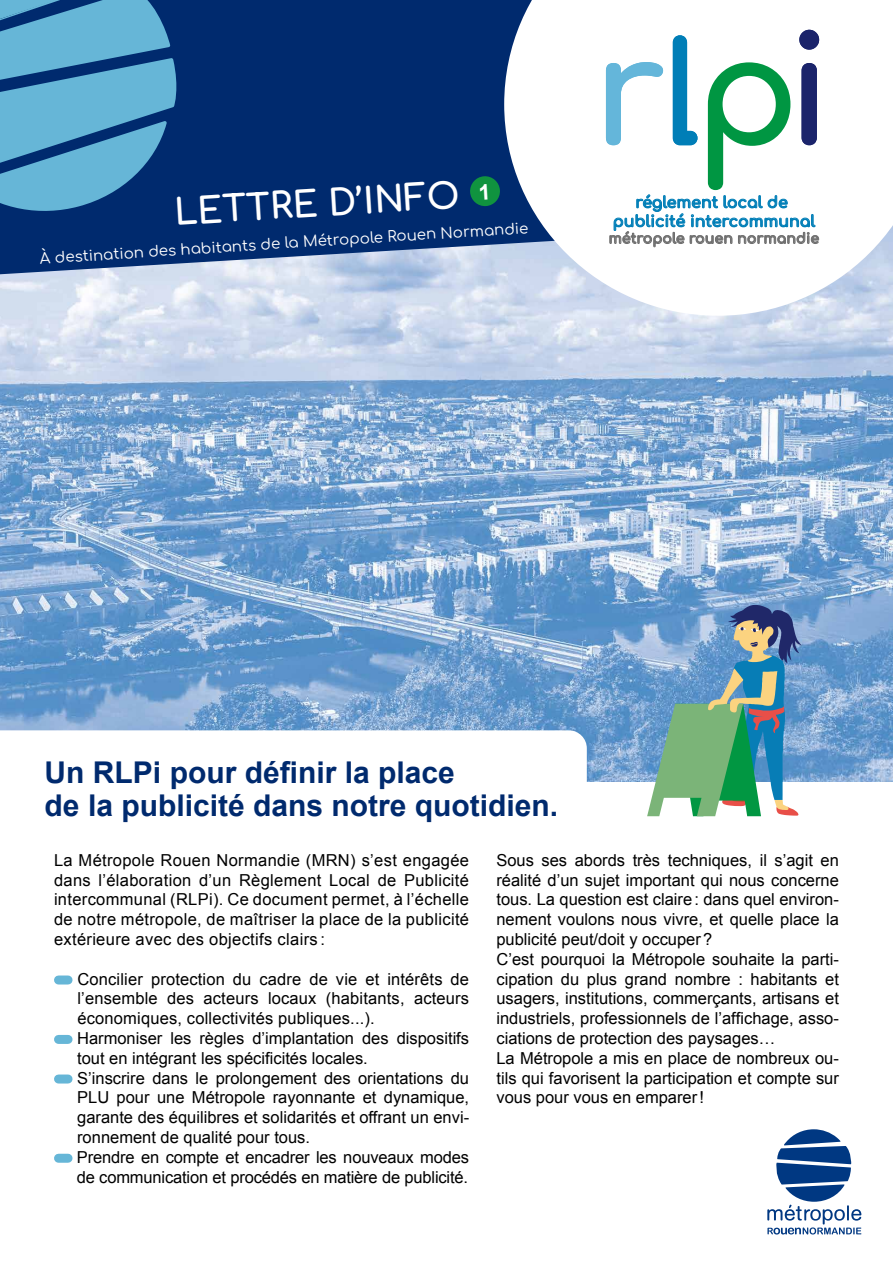
<style>
.page{position:relative;width:893px;height:1263px;background:#fff}
.page>*{position:absolute;margin:0;border:0;box-sizing:border-box;transform-origin:0 0}
.t1{font:36px "Comfortaa";color:#fff}
.t2{font:700 30px/33px "Arial";color:#002a6e}
.t3{font:16.5px/19.8px "Arial";color:#000}
.t4{font:700 15.75px/18.9px "Comfortaa";color:#007eb7;text-align:center}
.t5{font:15px "Comfortaa";color:#fff}
.t6{font:700 14.25px "Comfortaa";color:#6e6e6e}
</style>
<div class="page">
<img style="left:0;top:274px;width:893px;height:508px">
<svg style="left:0;top:0;width:504px;height:274px;background:#0f3777"></svg>
<svg style="left:470px;top:176px;width:30px;height:31px"></svg>
<div style="left:58px;top:975px;width:10px;height:9px;background:#66b6d7"></div>
<div style="left:58px;top:1035px;width:10px;height:9px;background:#66b6d7"></div>
<div style="left:58px;top:1074px;width:10px;height:9px;background:#66b6d7"></div>
<div style="left:58px;top:1154px;width:10px;height:9px;background:#66b6d7"></div>
<svg style="left:504px;top:0;width:389px;height:316px"></svg>
<svg style="left:606px;top:30px;width:213px;height:217px"></svg>
<svg style="left:0;top:730px;width:587px;height:52px"></svg>
<svg style="left:647px;top:604px;width:154px;height:212px;background:#70a1a7"></svg>
<svg style="left:0;top:0;width:180px;height:217px;background:#498fb9"></svg>
<svg style="left:767px;top:1129px;width:94px;height:105px"></svg>
<h1 class="t1" style="left:172px;top:181px;width:318px;rotate:-4deg">LETTRE D’INFO <sup>1</sup></h1>
<p class="t5" style="left:39px;top:247px;width:491px;rotate:-4deg">À destination des habitants de la Métropole Rouen Normandie</p>
<p class="t4" style="left:613px;top:191px;width:204px">réglement local de publicité intercommunal</p>
<p class="t6" style="left:609px;top:225px;width:212px">métropole rouen normandie</p>
<h2 class="t2" style="left:45px;top:757px;width:515px">Un RLPi pour définir la place<br>de la publicité dans notre quotidien.</h2>
<p class="t3" style="left:54px;top:850px;width:417px;text-align:justify">La Métropole Rouen Normandie (MRN) s’est engagée dans l’élaboration d’un Règlement Local de Publicité intercommunal (RLPi). Ce document permet, à l’échelle de notre métropole, de maîtriser la place de la publicité extérieure avec des objectifs clairs :</p>
<p class="t3" style="left:77px;top:969px;width:394px">Concilier protection du cadre de vie et intérêts de l’ensemble des acteurs locaux (habitants, acteurs économiques, collectivités publiques...).<br>Harmoniser les règles d’implantation des dispositifs tout en intégrant les spécificités locales.<br>S’inscrire dans le prolongement des orientations du PLU pour une Métropole rayonnante et dynamique, garante des équilibres et solidarités et offrant un envi&shy;ronnement de qualité pour tous.<br>Prendre en compte et encadrer les nouveaux modes de communication et procédés en matière de publicité.</p>
<p class="t3" style="left:496px;top:850px;width:344px">Sous ses abords très techniques, il s’agit en réalité d’un sujet important qui nous concerne tous. La question est claire: dans quel environ&shy;nement voulons nous vivre, et quelle place la publicité peut/doit y occuper?<br>C’est pourquoi la Métropole souhaite la parti&shy;cipation du plus grand nombre : habitants et usagers, institutions, commerçants, artisans et industriels, professionnels de l’affichage, asso&shy;ciations de protection des paysages…<br>La Métropole a mis en place de nombreux ou&shy;tils qui favorisent la participation et compte sur vous pour vous en emparer!</p>
</div>
